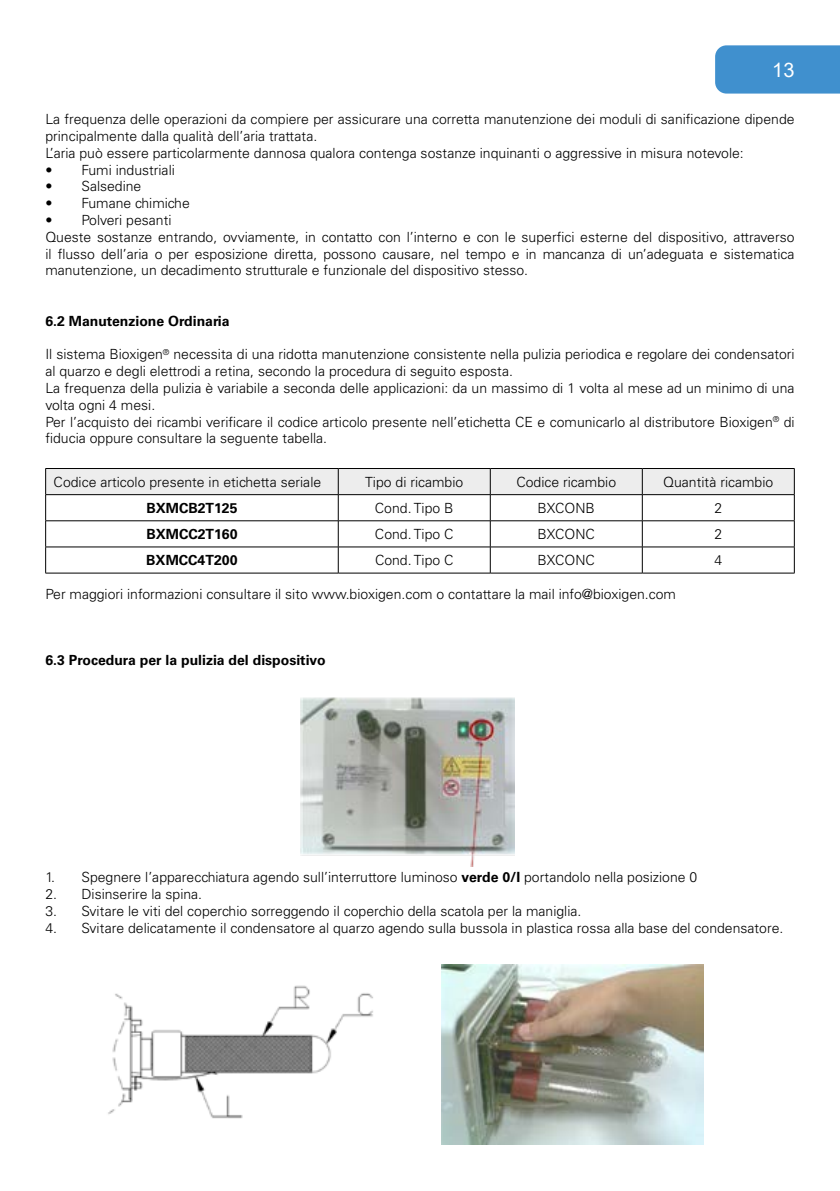
<style>
.page{position:relative;width:840px;height:1191px;background:#fff}
.page>*{position:absolute;margin:0;border:0;box-sizing:border-box;transform-origin:0 0}
.t1{font:20px "Arial";color:#fff}
.t2{font:300 14px/16.8px "Univers LT Std";color:#000}
.t3{font:700 14px "Univers LT Std";color:#000}
.s1{font-weight:700}
</style>
<div class="page">
<div style="left:715px;top:45px;width:124px;height:49px;background:#4090ce"></div>
<svg style="left:45px;top:468px;width:749px;height:105px"></svg>
<hr style="left:45px;top:573px;width:293px;height:1px;background:#000">
<hr style="left:338px;top:573px;width:152px;height:1px;background:#000">
<hr style="left:490px;top:573px;width:152px;height:1px;background:#000">
<hr style="left:642px;top:573px;width:152px;height:1px;background:#000">
<img style="left:300px;top:698px;width:214px;height:168px">
<img style="left:108px;top:985px;width:265px;height:134px">
<img style="left:441px;top:964px;width:262px;height:180px">
<h1 class="t1" style="left:771px;top:56px;width:24px">13</h1>
<p class="t2" style="left:45px;top:111px;width:750px">La frequenza delle operazioni da compiere per assicurare una corretta manutenzione dei moduli di sanificazione dipende principalmente dalla qualità dell’aria trattata.<br>L’aria può essere particolarmente dannosa qualora contenga sostanze inquinanti o aggressive in misura notevole:</p>
<p class="t2" style="left:45px;top:161px;width:131px">• Fumi industriali</p>
<p class="t2" style="left:45px;top:178px;width:97px">• Salsedine</p>
<p class="t2" style="left:45px;top:195px;width:146px">• Fumane chimiche</p>
<p class="t2" style="left:45px;top:212px;width:750px">• Polveri pesanti<br>Queste sostanze entrando, ovviamente, in contatto con l’interno e con le superfici esterne del dispositivo, attraverso il flusso dell’aria o per esposizione diretta, possono causare, nel tempo e in mancanza di un’adeguata e sistematica manutenzione, un decadimento strutturale e funzionale del dispositivo stesso.</p>
<p class="t3" style="left:45px;top:313px;width:186px">6.2 Manutenzione Ordinaria</p>
<p class="t2" style="left:45px;top:346px;width:750px">Il sistema Bioxigen<sup>®</sup> necessita di una ridotta manutenzione consistente nella pulizia periodica e regolare dei condensatori al quarzo e degli elettrodi a retina, secondo la procedura di seguito esposta.<br>La frequenza della pulizia è variabile a seconda delle applicazioni: da un massimo di 1 volta al mese ad un minimo di una volta ogni 4 mesi.<br>Per l’acquisto dei ricambi verificare il codice articolo presente nell’etichetta CE e comunicarlo al distributore Bioxigen<sup>®</sup> di fiducia oppure consultare la seguente tabella.</p>
<p class="t2" style="left:54px;top:473px;width:269px">Codice articolo presente in etichetta seriale</p>
<p class="t2" style="left:365px;top:473px;width:100px">Tipo di ricambio</p>
<p class="t2" style="left:516px;top:473px;width:101px">Codice ricambio</p>
<p class="t2" style="left:663px;top:473px;width:111px">Quantità ricambio</p>
<p class="t3" style="left:146px;top:499px;width:93px">BXMCB2T125</p>
<p class="t2" style="left:375px;top:499px;width:80px">Cond. Tipo B</p>
<p class="t2" style="left:537px;top:499px;width:59px">BXCONB</p>
<p class="t2" style="left:714px;top:499px;width:9px">2</p>
<p class="t3" style="left:146px;top:526px;width:93px">BXMCC2T160</p>
<p class="t2" style="left:375px;top:525px;width:80px">Cond. Tipo C</p>
<p class="t2" style="left:537px;top:525px;width:59px">BXCONC</p>
<p class="t2" style="left:714px;top:525px;width:9px">2</p>
<p class="t3" style="left:146px;top:552px;width:93px">BXMCC4T200</p>
<p class="t2" style="left:375px;top:552px;width:80px">Cond. Tipo C</p>
<p class="t2" style="left:537px;top:552px;width:59px">BXCONC</p>
<p class="t2" style="left:714px;top:552px;width:9px">4</p>
<p class="t2" style="left:45px;top:585px;width:631px">Per maggiori informazioni consultare il sito www.bioxigen.com o contattare la mail info@bioxigen.com</p>
<p class="t3" style="left:45px;top:651px;width:281px">6.3 Procedura per la pulizia del dispositivo</p>
<p class="t2" style="left:45px;top:868px;width:653px">1. Spegnere l’apparecchiatura agendo sull’interruttore luminoso <span class="s1">verde 0/I</span> portandolo nella posizione 0</p>
<p class="t2" style="left:45px;top:885px;width:158px">2. Disinserire la spina.</p>
<p class="t2" style="left:45px;top:902px;width:537px">3. Svitare le viti del coperchio sorreggendo il coperchio della scatola per la maniglia.</p>
<p class="t2" style="left:45px;top:919px;width:739px">4. Svitare delicatamente il condensatore al quarzo agendo sulla bussola in plastica rossa alla base del condensatore.</p>
</div>
